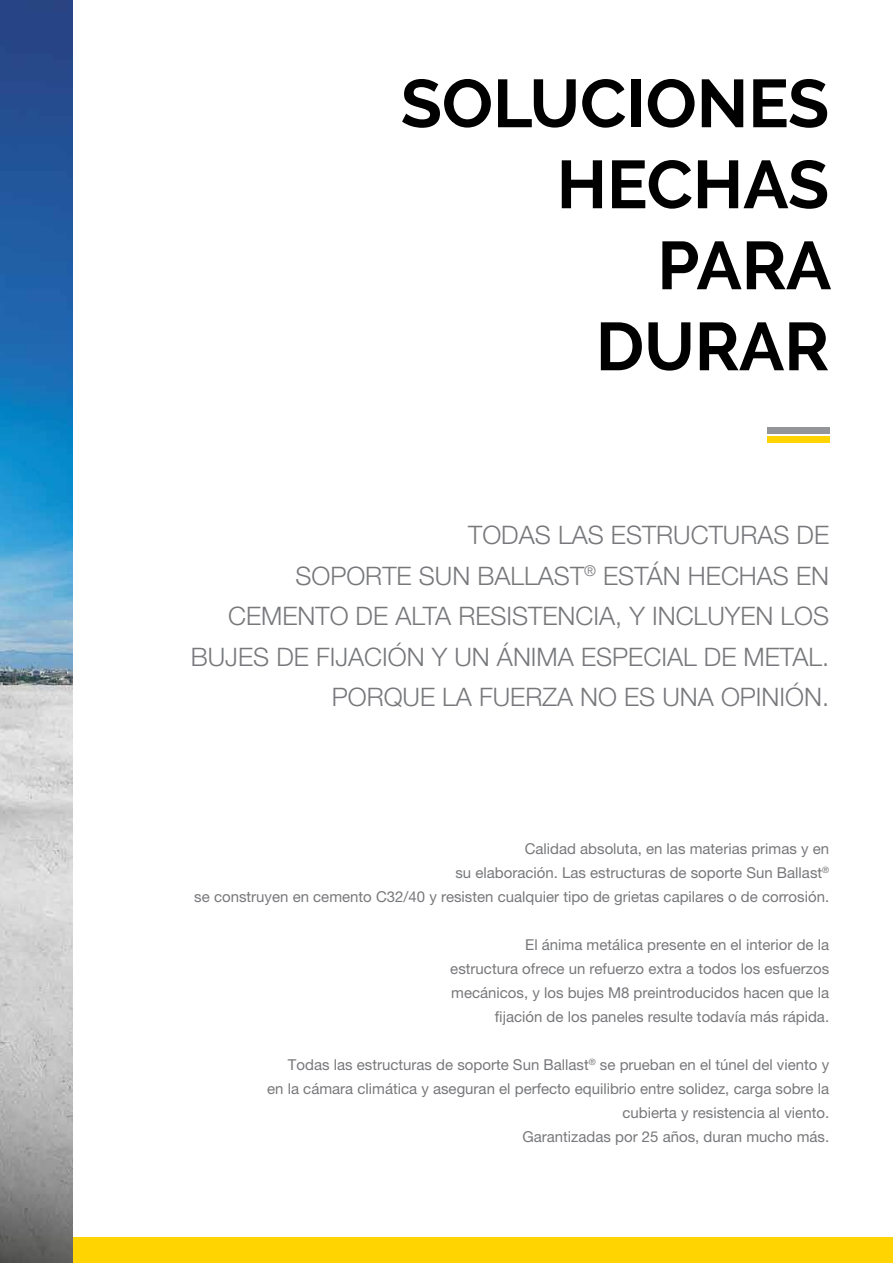
<style>
.page{position:relative;width:893px;height:1263px;background:#fff}
.page>*{position:absolute;margin:0;border:0;box-sizing:border-box;transform-origin:0 0}
.t1{font:700 67.5px/81px "Raleway";color:#000;text-align:right}
.t2{font:300 25.5px/40.5px "Helvetica Neue LT Pro";color:#77787b;text-align:right}
.t3{font:15px/24px "Helvetica Neue LT Pro";color:#77787b;text-align:right}
</style>
<div class="page">
<div style="left:0;top:1237px;width:893px;height:26px;background:#ffd400"></div>
<div style="left:767px;top:436px;width:62px;height:6px;background:#ffd400"></div>
<div style="left:767px;top:427px;width:62px;height:7px;background:#939598"></div>
<img style="left:0;top:0;width:72px;height:1263px">
<h1 class="t1" style="left:401px;top:63px;width:432px">SOLUCIONES<br>HECHAS<br>PARA<br>DURAR</h1>
<h2 class="t2" style="left:191px;top:515px;width:640px">TODAS LAS ESTRUCTURAS DE<br>SOPORTE SUN BALLAST<sup>®</sup> ESTÁN HECHAS EN CEMENTO DE ALTA RESISTENCIA, Y INCLUYEN LOS BUJES DE FIJACIÓN Y UN ÁNIMA ESPECIAL DE METAL.<br>PORQUE LA FUERZA NO ES UNA OPINIÓN.</h2>
<p class="t3" style="left:194px;top:836px;width:636px">Calidad absoluta, en las materias primas y en<br>su elaboración. Las estructuras de soporte Sun Ballast<sup>®<br></sup>se construyen en cemento C32/40 y resisten cualquier tipo de grietas capilares o de corrosión.</p>
<p class="t3" style="left:450px;top:932px;width:380px">El ánima metálica presente en el interior de la<br>estructura ofrece un refuerzo extra a todos los esfuerzos mecánicos, y los bujes M8 preintroducidos hacen que la fijación de los paneles resulte todavía más rápida.</p>
<p class="t3" style="left:267px;top:1052px;width:563px">Todas las estructuras de soporte Sun Ballast<sup>®</sup> se prueban en el túnel del viento y<br>en la cámara climática y aseguran el perfecto equilibrio entre solidez, carga sobre la cubierta y resistencia al viento.<br>Garantizadas por 25 años, duran mucho más.</p>
</div>
